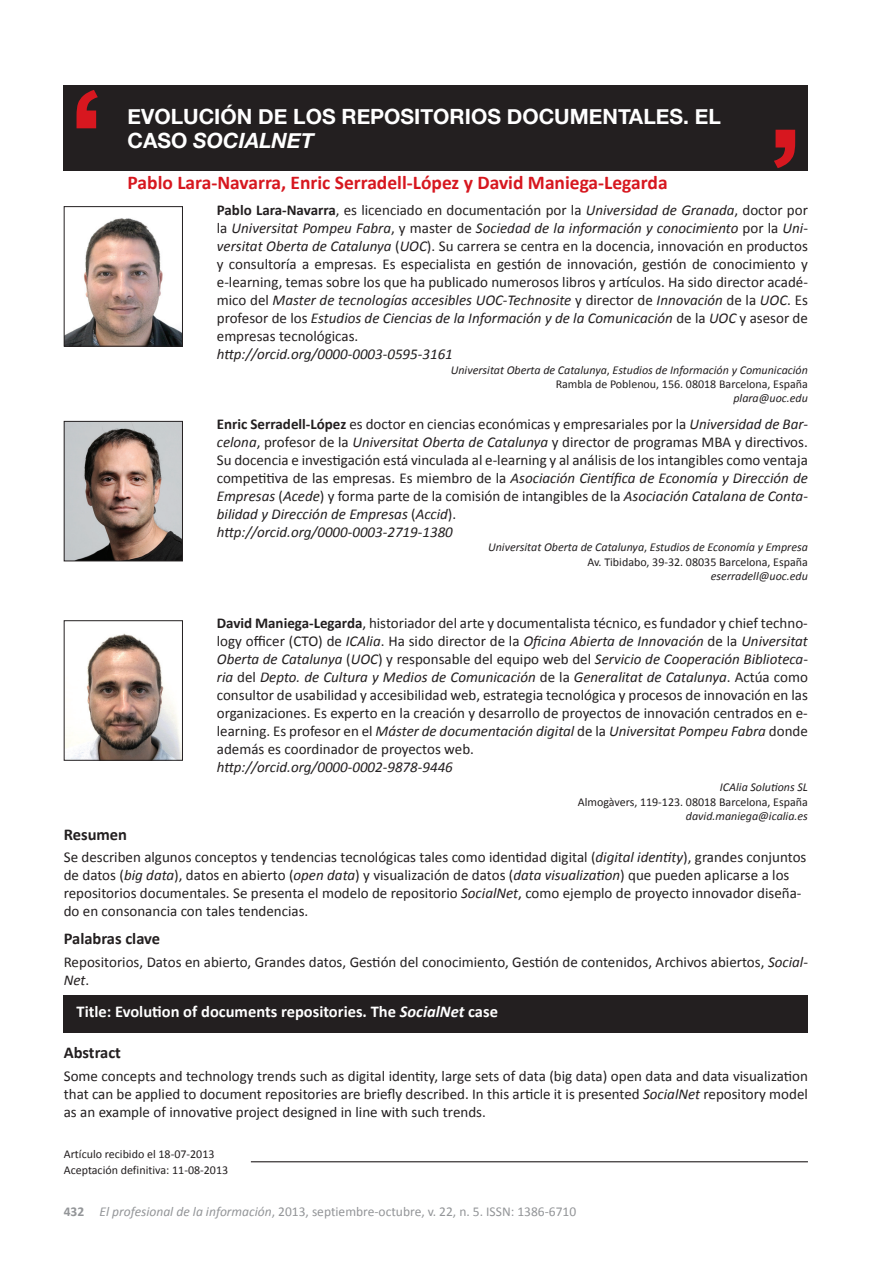
<style>
.page{position:relative;width:893px;height:1263px;background:#fff}
.page>*{position:absolute;margin:0;border:0;box-sizing:border-box;transform-origin:0 0}
.t1{font:700 21px/24.8px "Helvetica Neue";color:#fff}
.t2{font:700 19.5px "Calibri";color:#d7171f}
.t3{font:700 16.5px "Calibri";color:#fff}
.t4{font:700 16.5px "Calibri";color:#231f20}
.t5{font:15px/18px "Calibri";color:#231f20;text-align:justify}
.t6{font:italic 15px "Calibri";color:#231f20}
.t7{font:13.5px "Calibri";color:#939598}
.t8{font:italic 12px/14.4px "Calibri";color:#231f20;text-align:right}
.t9{font:12px/15.6px "Calibri";color:#231f20}
.s1{font-style:italic}
.s2{font-weight:700}
.s3{font-style:normal}
</style>
<div class="page">
<div style="left:64px;top:85px;width:744px;height:85px;background:#231f20"></div>
<svg style="left:774px;top:130px;width:21px;height:38px"></svg>
<svg style="left:77px;top:90px;width:21px;height:38px"></svg>
<div style="left:64px;top:995px;width:744px;height:37px;background:#231f20"></div>
<img style="left:66px;top:218px;width:115px;height:127px">
<div style="left:64px;top:206px;width:119px;height:141px;border:1px solid #231f20"></div>
<hr style="left:251px;top:1161px;width:557px;height:1px;background:#231f20">
<img style="left:66px;top:423px;width:115px;height:136px">
<div style="left:64px;top:421px;width:119px;height:140px;border:1px solid #231f20"></div>
<img style="left:66px;top:633px;width:115px;height:126px">
<div style="left:64px;top:620px;width:119px;height:141px;border:1px solid #231f20"></div>
<h1 class="t1" style="left:128px;top:104px;width:595px">EVOLUCIÓN DE LOS REPOSITORIOS DOCUMENTALES. EL<br>CASO <span class="s1">SOCIALNET</span></h1>
<h2 class="t2" style="left:128px;top:170px;width:542px">Pablo Lara-Navarra, Enric Serradell-López y David Maniega-Legarda</h2>
<p class="t5" style="left:217px;top:201px;width:593px"><span class="s2">Pablo Lara-Navarra</span>, es licenciado en documentación por la <span class="s1">Universidad de Granada</span>, doctor por la <span class="s1">Universitat Pompeu Fabra</span>, y master de <span class="s1">Sociedad de la información y conocimiento</span> por la <span class="s1">Uni&shy;versitat Oberta de Catalunya</span> (<span class="s1">UOC</span>). Su carrera se centra en la docencia, innovación en productos y consultoría a empresas. Es especialista en gestión de innovación, gestión de conocimiento y e-learning, temas sobre los que ha publicado numerosos libros y artículos. Ha sido director acadé&shy;mico del <span class="s1">Master de tecnologías accesibles UOC-Technosite</span> y director de <span class="s1">Innovación</span> de la <span class="s1">UOC</span>. Es profesor de los <span class="s1">Estudios de Ciencias de la Información y de la Comunicación</span> de la <span class="s1">UOC</span> y asesor de empresas tecnológicas.</p>
<p class="t6" style="left:217px;top:344px;width:237px">http://orcid.org/0000-0003-0595-3161</p>
<p class="t8" style="left:451px;top:362px;width:359px">Universitat Oberta de Catalunya<span class="s3">,</span> Estudios de Información y Comunicación<br><span class="s3">Rambla de Poblenou, 156. 08018 Barcelona, España</span></p>
<p class="t8" style="left:733px;top:391px;width:76px">plara@uoc.edu</p>
<p class="t5" style="left:217px;top:415px;width:593px;text-align:left"><span class="s2">Enric Serradell-López</span> es doctor en ciencias económicas y empresariales por la <span class="s1">Universidad de Bar&shy;celona</span>, profesor de la <span class="s1">Universitat Oberta de Catalunya</span> y director de programas MBA y directivos.<br>Su docencia e investigación está vinculada al e-learning y al análisis de los intangibles como ventaja competitiva de las empresas. Es miembro de la <span class="s1">Asociación Científica de Economía y Dirección de Empresas</span> (<span class="s1">Acede</span>) y forma parte de la comisión de intangibles de la <span class="s1">Asociación Catalana de Conta&shy;bilidad y Dirección de Empresas</span> (<span class="s1">Accid</span>).<br><span class="s1">http://orcid.org/0000-0003-2719-1380</span></p>
<p class="t8" style="left:488px;top:540px;width:321px">Universitat Oberta de Catalunya<span class="s3">,</span> Estudios de Economía y Empresa<br><span class="s3">Av. Tibidabo, 39-32. 08035 Barcelona, España</span></p>
<p class="t8" style="left:711px;top:569px;width:99px">eserradell@uoc.edu</p>
<p class="t5" style="left:217px;top:614px;width:593px"><span class="s2">David Maniega-Legarda</span>, historiador del arte y documentalista técnico, es fundador y chief techno&shy;logy officer (CTO) de <span class="s1">ICAlia</span>. Ha sido director de la <span class="s1">Oficina Abierta de Innovación</span> de la <span class="s1">Universitat Oberta de Catalunya</span> (<span class="s1">UOC</span>) y responsable del equipo web del <span class="s1">Servicio de Cooperación Biblioteca&shy;ria</span> del <span class="s1">Depto. de Cultura y Medios de Comunicación</span> de la <span class="s1">Generalitat de Catalunya</span>. Actúa como consultor de usabilidad y accesibilidad web, estrategia tecnológica y procesos de innovación en las organizaciones. Es experto en la creación y desarrollo de proyectos de innovación centrados en e&shy;learning. Es profesor en el <span class="s1">Máster de documentación digital</span> de la <span class="s1">Universitat Pompeu Fabra</span> donde además es coordinador de proyectos web.</p>
<p class="t6" style="left:217px;top:757px;width:237px">http://orcid.org/0000-0002-9878-9446</p>
<p class="t8" style="left:720px;top:779px;width:89px">ICAlia Solutions SL</p>
<p class="t9" style="left:578px;top:794px;width:232px">Almogàvers, 119-123. 08018 Barcelona, España</p>
<p class="t8" style="left:686px;top:808px;width:123px">david.maniega@icalia.es</p>
<p class="t4" style="left:64px;top:824px;width:65px">Resumen</p>
<p class="t5" style="left:64px;top:848px;width:744px;text-align:left">Se describen algunos conceptos y tendencias tecnológicas tales como identidad digital (<span class="s1">digital identity</span>), grandes conjuntos de datos (<span class="s1">big data</span>), datos en abierto (<span class="s1">open data</span>) y visualización de datos (<span class="s1">data visualization</span>) que pueden aplicarse a los repositorios documentales. Se presenta el modelo de repositorio <span class="s1">SocialNet</span>, como ejemplo de proyecto innovador diseña&shy;do en consonancia con tales tendencias.</p>
<p class="t4" style="left:64px;top:928px;width:98px">Palabras clave</p>
<p class="t5" style="left:64px;top:953px;width:746px">Repositorios, Datos en abierto, Grandes datos, Gestión del conocimiento, Gestión de contenidos, Archivos abiertos, <span class="s1">Social-<br>Net</span>.</p>
<p class="t3" style="left:77px;top:1001px;width:423px">Title: Evolution of documents repositories. The <span class="s1">SocialNet</span> case</p>
<p class="t4" style="left:64px;top:1042px;width:59px">Abstract</p>
<p class="t5" style="left:64px;top:1067px;width:746px">Some concepts and technology trends such as digital identity, large sets of data (big data) open data and data visualization that can be applied to document repositories are briefly described. In this article it is presented <span class="s1">SocialNet</span> repository model as an example of innovative project designed in line with such trends.</p>
<p class="t9" style="left:64px;top:1146px;width:166px">Artículo recibido el 18-07-2013<br>Aceptación definitiva: 11-08-2013</p>
<p class="t7" style="left:64px;top:1203px;width:514px"><span class="s2">432</span> <span class="s1">El profesional de la información</span>, 2013, septiembre-octubre, v. 22, n. 5. ISSN: 1386-6710</p>
</div>
